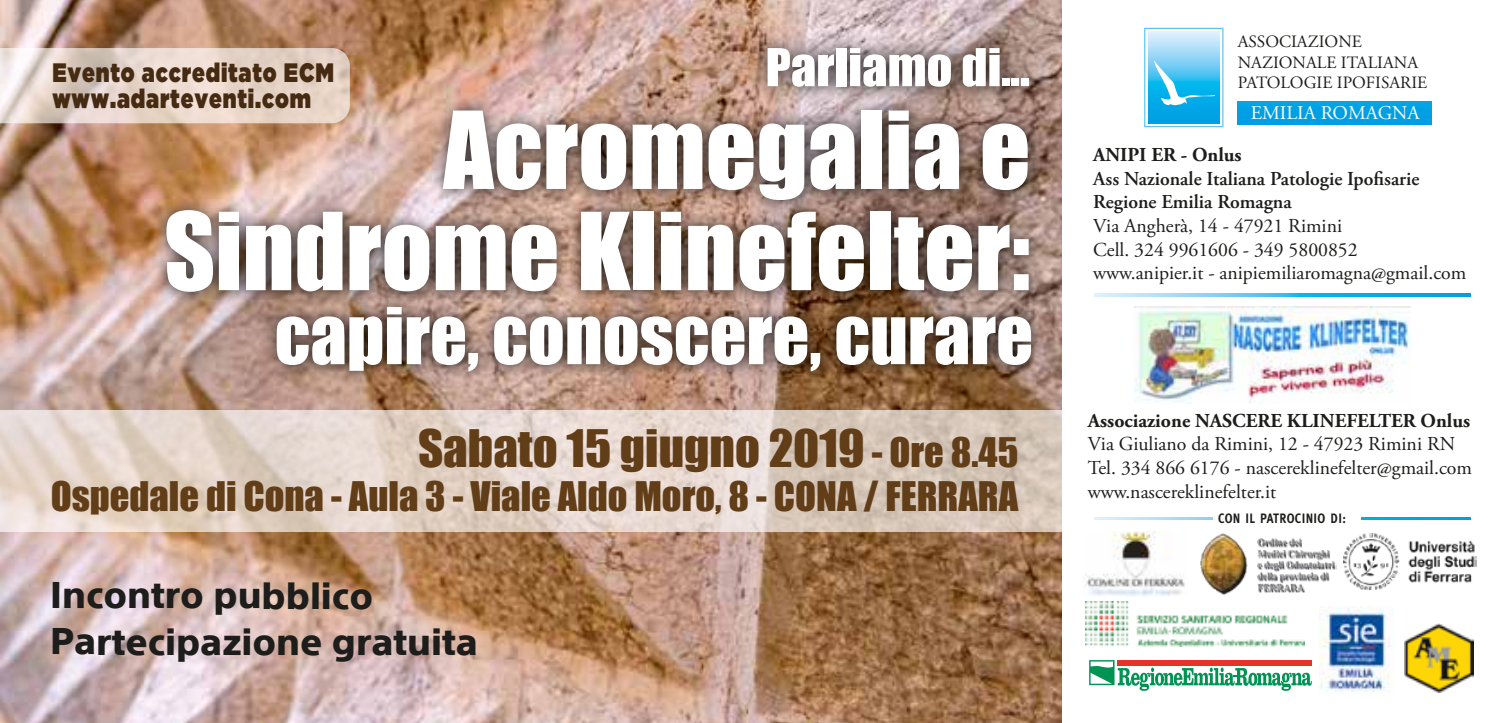
<style>
.page{position:relative;width:1503px;height:723px;background:#fff}
.page>*{position:absolute;margin:0;border:0;box-sizing:border-box;transform-origin:0 0}
.t1{font:99.25px/101.2px "Impact";color:#fff;text-align:right}
.t2{font:72.25px "Impact";color:#fff}
.t3{font:48.25px "Impact";color:#fff;scale:1.05 1}
.t4{font:47.5px "Impact";color:#613d18}
.t5{font:37.5px "Impact";color:#613d18}
.t6{font:800 36.25px/46.5px "SST";letter-spacing:-.005em;color:#1d1d1b}
.t7{font:900 26.75px/26.2px "Gotham";letter-spacing:.04em;color:#462b13;scale:.8 1}
.t8{font:19.75px/23.8px "Adobe Garamond Pro";color:#1d1d1b}
.t9{font:600 19.75px/23.8px "Adobe Garamond Pro";color:#1d1d1b}
.t10{font:700 19.75px "Adobe Garamond Pro";color:#1d1d1b}
.t11{font:19.5px "Adobe Garamond Pro";color:#fff}
.t12{font:17.25px/20.8px "Adobe Garamond Pro";color:#1d1d1b}
.t13{font:700 13.75px "Meta Plus";letter-spacing:.03em;color:#1d1d1b;scale:.85 1}
.s1{font-size:37.5px}
</style>
<div class="page">
<img style="left:0;top:0;width:1062px;height:723px">
<svg style="left:0;top:410px;width:1062px;height:121px;background:#e0d1c6"></svg>
<svg style="left:0;top:48px;width:350px;height:75px;background:#e3d4cb"></svg>
<img style="left:741px;top:19px;width:312px;height:108px">
<svg style="left:1148px;top:32px;width:71px;height:91px;background:#67c7f1"></svg>
<svg style="left:1154px;top:61px;width:61px;height:44px;background:#4dc6f1"></svg>
<div style="left:1237px;top:102px;width:194px;height:23px;background:#009fe4"></div>
<div style="left:1144px;top:28px;width:79px;height:99px;border:1px solid #5bc5f2"></div>
<img style="left:143px;top:78px;width:909px;height:267px">
<img style="left:1319px;top:606px;width:71px;height:86px">
<img style="left:1404px;top:623px;width:68px;height:69px">
<svg style="left:1089px;top:660px;width:222px;height:31px"></svg>
<img style="left:1134px;top:307px;width:276px;height:96px">
<svg style="left:1094px;top:294px;width:376px;height:2px"></svg>
<svg style="left:1094px;top:517px;width:376px;height:3px"></svg>
<img style="left:253px;top:278px;width:802px;height:132px">
<img style="left:1085px;top:602px;width:219px;height:44px">
<img style="left:1343px;top:534px;width:133px;height:55px">
<img style="left:1200px;top:533px;width:135px;height:62px">
<div style="left:1212px;top:508px;width:148px;height:17px;background:#fff"></div>
<img style="left:1083px;top:532px;width:102px;height:65px">
<h3 class="t7" style="left:52px;top:59px;width:353px">Evento accreditato ECM www.adarteventi.com</h3>
<h3 class="t3" style="left:765px;top:30px;width:253px">Parliamo di...</h3>
<h1 class="t1" style="left:164px;top:97px;width:868px">Acromegalia e<br>Sindrome Klinefelter:</h1>
<h2 class="t2" style="left:274px;top:280px;width:760px">capire, conoscere, curare</h2>
<h3 class="t4" style="left:418px;top:411px;width:602px">Sabato 15 giugno 2019 <span class="s1">- Ore 8.45</span></h3>
<h3 class="t5" style="left:51px;top:468px;width:969px">Ospedale di Cona - Aula 3 - Viale Aldo Moro, 8 - CONA / FERRARA</h3>
<h3 class="t6" style="left:50px;top:572px;width:429px">Incontro pubblico<br>Partecipazione gratuita</h3>
<p class="t12" style="left:1237px;top:32px;width:191px">ASSOCIAZIONE<br>NAZIONALE ITALIANA<br>PATOLOGIE IPOFISARIE</p>
<p class="t11" style="left:1250px;top:101px;width:170px">EMILIA ROMAGNA</p>
<p class="t10" style="left:1093px;top:143px;width:150px">ANIPI ER - Onlus</p>
<p class="t9" style="left:1093px;top:167px;width:328px">Ass Nazionale Italiana Patologie Ipofisarie<br>Regione Emilia Romagna</p>
<p class="t8" style="left:1093px;top:215px;width:375px">Via Angherà, 14 - 47921 Rimini<br>Cell. 324 9961606 - 349 5800852 www.anipier.it - anipiemiliaromagna@gmail.com</p>
<p class="t10" style="left:1087px;top:409px;width:384px">Associazione NASCERE KLINEFELTER Onlus</p>
<p class="t8" style="left:1087px;top:433px;width:386px">Via Giuliano da Rimini, 12 - 47923 Rimini RN<br>Tel. 334 866 6176 - nascereklinefelter@gmail.com www.nascereklinefelter.it</p>
<p class="t13" style="left:1218px;top:510px;width:152px">CON IL PATROCINIO DI:</p>
</div>
